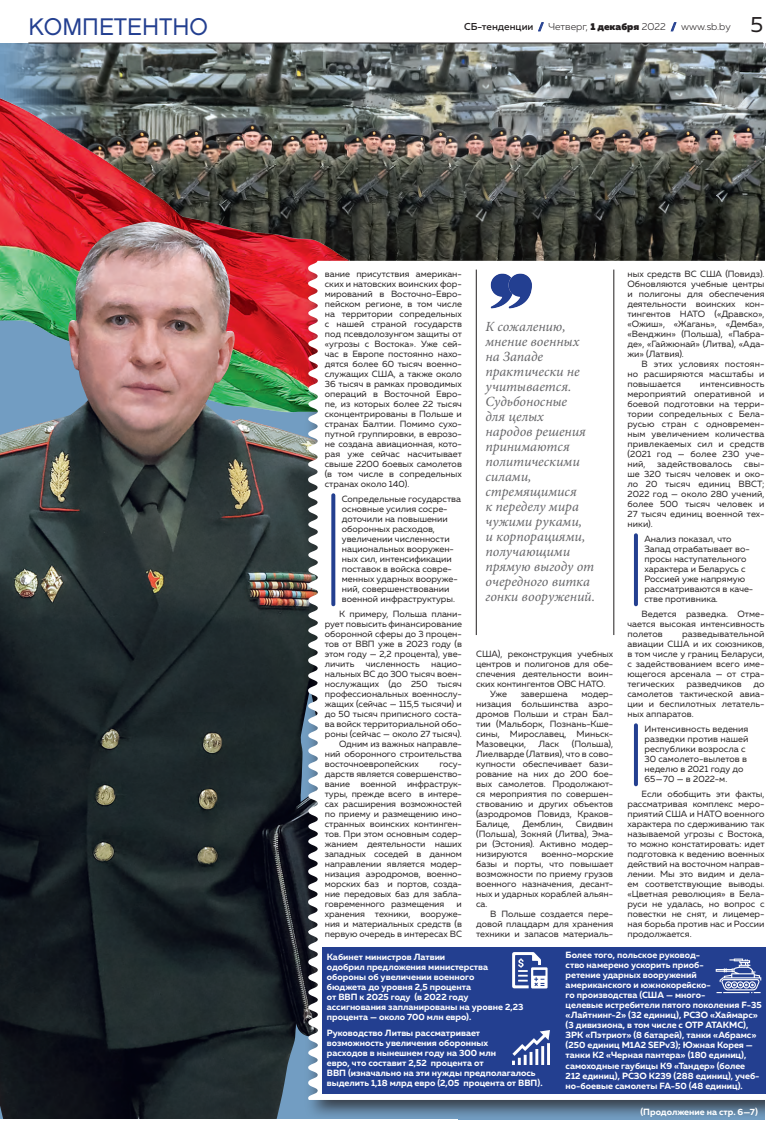
<style>
.page{position:relative;width:783px;height:1134px;background:#fff}
.page>*{position:absolute;margin:0;border:0;box-sizing:border-box;transform-origin:0 0}
.Колонтитул{font:24px "Chalet London Nineteen Sixty";color:#233f90}
.t1{font:22px "Muller";color:#231f20}
.выноска_с_запятыми{font:italic 14px/15px "Minion Pro";color:#656568}
.t2{font:300 10px "Muller";color:#231f20}
.врезка_синяя{font:9px/10px "Muller";color:#231f20;text-align:justify}
.Kstati{font:700 9px/10px "Muller";color:#fff}
.Autor{font:700 9px "Muller";color:#fff}
.s1{font-weight:500}
.s2{font-weight:900;color:#233f90}
.s3{font-weight:900}
</style>
<div class="page">
<img style="left:388px;top:43px;width:377px;height:212px">
<svg style="left:538px;top:22px;width:5px;height:9px"></svg>
<svg style="left:670px;top:22px;width:6px;height:9px"></svg>
<hr style="left:28px;top:43px;width:735px;height:1px;background:#231f20">
<img style="left:0;top:42px;width:388px;height:180px">
<img style="left:0;top:222px;width:428px;height:897px">
<div style="left:303px;top:255px;width:479px;height:865px;background:#231f20;opacity:.75"></div>
<svg style="left:308px;top:261px;width:457px;height:839px"></svg>
<svg style="left:331px;top:495px;width:4px;height:109px"></svg>
<svg style="left:633px;top:535px;width:4px;height:69px"></svg>
<svg style="left:633px;top:725px;width:4px;height:59px"></svg>
<div style="left:765px;top:146px;width:17px;height:988px;background:#fff"></div>
<img style="left:485px;top:272px;width:19px;height:39px">
<img style="left:504px;top:272px;width:33px;height:39px">
<hr style="left:613px;top:270px;width:1px;height:365px;background:#231f20">
<hr style="left:476px;top:270px;width:1px;height:365px;background:#231f20">
<div style="left:322px;top:947px;width:443px;height:147px;background:#233f90"></div>
<img style="left:512px;top:952px;width:36px;height:37px">
<img style="left:512px;top:1031px;width:37px;height:34px">
<img style="left:715px;top:958px;width:46px;height:36px">
<p class="Колонтитул" style="left:28px;top:12px;width:181px">КОМПЕТЕНТНО</p>
<p class="t2" style="left:464px;top:21px;width:268px"><span class="s1">СБ-тенденции</span> <span class="s2">/</span> Четверг, <span class="s3">1 декабря</span> 2022 <span class="s2">/</span> www.sb.by</p>
<p class="t1" style="left:750px;top:10px;width:14px">5</p>
<p class="врезка_синяя" style="left:325px;top:268px;width:139px">вание присутствия американ&shy;ских и натовских воинских фор&shy;мирований в Восточно-Евро&shy;пейском регионе, в том числе на территории сопредельных с нашей страной государств под псевдолозунгом защиты от «угрозы с Востока». Уже сей&shy;час в Европе постоянно нахо&shy;дятся более 60 тысяч военно&shy;служащих США, а также около 36 тысяч в рамках проводимых операций в Восточной Евро&shy;пе, из которых более 22 тысяч сконцентрированы в Польше и странах Балтии. Помимо сухо&shy;путной группировки, в еврозо&shy;не создана авиационная, кото&shy;рая уже сейчас насчитывает свыше 2200 боевых самолетов (в том числе в сопредельных странах около 140).</p>
<p class="врезка_синяя" style="left:342px;top:494px;width:121px;text-align:left">Сопредельные государства основные усилия сосре&shy;доточили на повышении оборонных расходов, увеличении численности национальных вооружен&shy;ных сил, интенсификации поставок в войска совре&shy;менных ударных вооруже&shy;ний, совершенствовании военной инфраструктуры.</p>
<p class="врезка_синяя" style="left:325px;top:608px;width:139px;text-indent:14px">К примеру, Польша плани&shy;рует повысить финансирование оборонной сферы до 3 процен&shy;тов от ВВП уже в 2023 году (в этом году — 2,2 процента), уве&shy;личить</p>
<p class="врезка_синяя" style="left:325px;top:658px;width:139px;text-indent:106px">нацио&shy;нальных ВС до 300 тысяч воен&shy;нослужащих (до 250 тысяч профессиональных военнослу&shy;жащих (сейчас — 115,5 тысячи) и до 50 тысяч приписного соста&shy;ва войск территориальной обо&shy;роны (сейчас — около 27 тысяч).</p>
<p class="врезка_синяя" style="left:325px;top:738px;width:139px;text-indent:14px">Одним из важных направле&shy;ний оборонного строительства восточноевропейских</p>
<p class="врезка_синяя" style="left:366px;top:658px;width:55px">численность</p>
<p class="врезка_синяя" style="left:325px;top:758px;width:139px;text-indent:115px">госу&shy;дарств является совершенство&shy;вание военной инфраструк&shy;туры, прежде всего в интере&shy;сах расширения возможностей по приему и размещению ино&shy;странных воинских континген&shy;тов. При этом основным содер&shy;жанием деятельности наших западных соседей в данном направлении является модер&shy;низация аэродромов, военно&shy;морских баз и портов, созда&shy;ние передовых баз для забла&shy;говременного размещения</p>
<p class="врезка_синяя" style="left:325px;top:898px;width:139px;text-indent:132px">и хранения техники, вооруже&shy;ния и материальных средств (в первую очередь в интересах ВС</p>
<p class="выноска_с_запятыми" style="left:485px;top:319px;width:111px">К сожалению, мнение военных на Западе практически не учитывается.<br>Судьбоносные<br>для целых<br>народов решения принимаются политическими силами, стремящимися<br>к переделу мира чужими руками,<br>и корпорациями, получающими прямую выгоду от очередного витка гонки вооружений.</p>
<p class="врезка_синяя" style="left:476px;top:648px;width:139px">США), реконструкция учебных центров и полигонов для обе&shy;спечения деятельности воин&shy;ских контингентов ОВС НАТО.</p>
<p class="врезка_синяя" style="left:490px;top:688px;width:18px">Уже</p>
<p class="врезка_синяя" style="left:520px;top:688px;width:49px">завершена</p>
<p class="врезка_синяя" style="left:476px;top:688px;width:139px;text-indent:105px">модер&shy;низация большинства аэро&shy;дромов Польши и стран Бал&shy;тии (Мальборк, Познань-Кше&shy;сины, Мирославец, Миньск-Мазовецки,</p>
<p class="врезка_синяя" style="left:476px;top:738px;width:139px;text-indent:96px">(Польша), Лиелварде (Латвия), что в сово&shy;купности обеспечивает бази&shy;рование на них до 200 бое&shy;вых самолетов. Продолжают&shy;ся мероприятия по совершен&shy;ствованию и других объектов (аэродромов Повидз, Краков-Балице,</p>
<p class="врезка_синяя" style="left:538px;top:738px;width:22px">Ласк</p>
<p class="врезка_синяя" style="left:476px;top:818px;width:139px;text-indent:100px">Свидвин (Польша), Зокняй (Литва), Эма&shy;ри (Эстония). Активно модер&shy;низируются</p>
<p class="врезка_синяя" style="left:522px;top:818px;width:42px">Демблин,</p>
<p class="врезка_синяя" style="left:476px;top:848px;width:139px;text-indent:65px">военно-морские базы и порты, что повышает возможности по приему грузов военного назначения, десант&shy;ных и ударных кораблей альян&shy;са.</p>
<p class="врезка_синяя" style="left:476px;top:908px;width:139px;text-indent:14px">В Польше создается пере&shy;довой плацдарм для хранения техники и запасов материаль-</p>
<p class="врезка_синяя" style="left:627px;top:268px;width:139px">ных средств ВС США (Повидз).<br>Обновляются учебные центры и полигоны для обеспечения деятельности воинских кон&shy;тингентов НАТО («Дравско», «Ожиш», «Жагань», «Демба», «Венджин» (Польша), «Пабра&shy;де», «Гайжюнай» (Литва), «Ада&shy;жи» (Латвия).</p>
<p class="врезка_синяя" style="left:627px;top:358px;width:139px;text-indent:14px">В этих условиях постоян&shy;но расширяются масштабы и повышается</p>
<p class="врезка_синяя" style="left:627px;top:378px;width:139px;text-indent:72px">интенсивность мероприятий оперативной и боевой подготовки на терри&shy;тории сопредельных с Бела&shy;русью стран с одновремен&shy;ным увеличением количества привлекаемых сил и средств (2021 год — более 230 уче&shy;ний,</p>
<p class="врезка_синяя" style="left:657px;top:458px;width:76px">задействовалось</p>
<p class="врезка_синяя" style="left:627px;top:458px;width:139px;text-indent:116px">свы&shy;ше 320 тысяч человек и око&shy;ло 20 тысяч единиц ВВСТ; 2022 год — около 280 учений, более 500 тысяч человек и 27 тысяч единиц военной тех&shy;ники).</p>
<p class="врезка_синяя" style="left:644px;top:534px;width:110px;text-align:left">Анализ показал, что<br>Запад отрабатывает во&shy;просы наступательного характера и Беларусь с<br>Россией уже напрямую рассматриваются в каче&shy;стве противника.</p>
<p class="врезка_синяя" style="left:627px;top:608px;width:139px;text-indent:14px">Ведется разведка. Отме&shy;чается высокая интенсивность полетов</p>
<p class="врезка_синяя" style="left:627px;top:628px;width:139px;text-indent:55px">разведывательной авиации США и их союзников, в том числе у границ Беларуси, с задействованием всего име&shy;ющегося арсенала — от стра&shy;тегических</p>
<p class="врезка_синяя" style="left:686px;top:678px;width:57px">разведчиков</p>
<p class="врезка_синяя" style="left:627px;top:678px;width:139px;text-indent:126px">до самолетов тактической авиа&shy;ции и беспилотных летатель&shy;ных аппаратов.</p>
<p class="врезка_синяя" style="left:644px;top:724px;width:106px;text-align:left">Интенсивность ведения разведки против нашей республики возросла с<br>30 самолето-вылетов в неделю в 2021 году до<br>65—70 — в 2022‑м.</p>
<p class="врезка_синяя" style="left:627px;top:788px;width:139px;text-indent:14px">Если обобщить эти факты, рассматривая комплекс меро&shy;приятий США и НАТО военного характера по сдерживанию так называемой угрозы с Востока, то можно констатировать: идет подготовка к ведению военных действий на восточном направ&shy;лении. Мы это видим и дела&shy;ем соответствующие выводы. «Цветная революция» в Бела&shy;руси не удалась, но вопрос с повестки не снят, и лицемер&shy;ная борьба против нас и России продолжается.</p>
<p class="Kstati" style="left:327px;top:952px;width:198px">Кабинет министров Латвии<br>одобрил предложения министерства обороны об увеличении военного<br>бюджета до уровня 2,5 процента<br>от ВВП к 2025 году (в 2022 году ассигнования запланированы на уровне 2,23 процента — около 700 млн евро).</p>
<p class="Kstati" style="left:327px;top:1027px;width:217px">Руководство Литвы рассматривает<br>возможность увеличения оборонных<br>расходов в нынешнем году на 300 млн<br>евро, что составит 2,52 процента от<br>ВВП (изначально на эти нужды предполагалось выделить 1,18 млрд евро (2,05 процента от ВВП).</p>
<p class="Kstati" style="left:565px;top:950px;width:197px">Более того, польское руковод-<br>ство намерено ускорить приоб-<br>ретение ударных вооружений американского и южнокорейско-<br>го производства (США — много-<br>целевые истребители пятого поколения F-35 «Лайтнинг-2» (32 единиц), РСЗО «Хаймарс» (3 дивизиона, в том числе с ОТР АТАКМС), ЗРК «Пэтриот» (8 батарей), танки «Абрамс» (250 единиц M1A2 SEPv3); Южная Корея — танки К2 «Черная пантера» (180 единиц), самоходные гаубицы К9 «Тандер» (более 212 единиц), РСЗО К239 (288 единиц), учеб&shy;но-боевые самолеты FA-50 (48 единиц).</p>
<p class="Autor" style="left:640px;top:1106px;width:119px">(Продолжение на стр. 6—7)</p>
</div>
